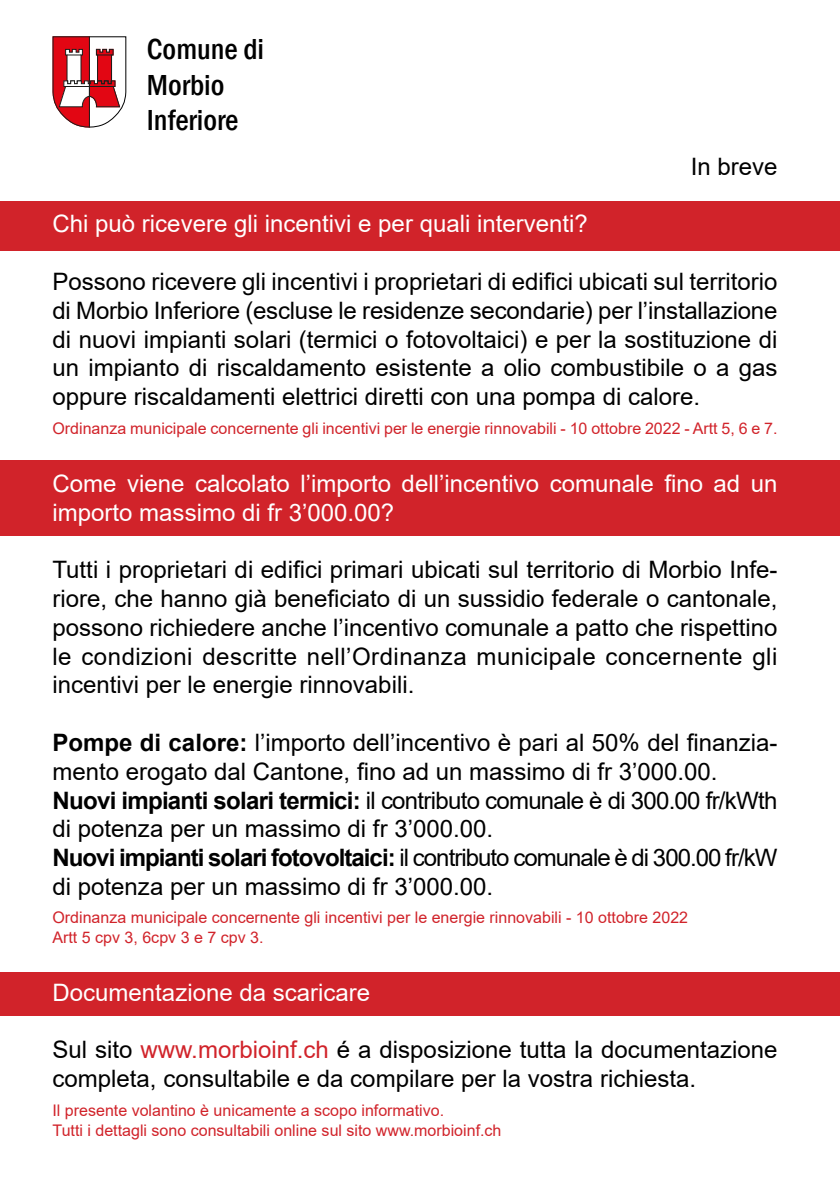
<style>
.page{position:relative;width:840px;height:1191px;background:#fff}
.page>*{position:absolute;margin:0;border:0;box-sizing:border-box;transform-origin:0 0}
.t1{font:500 condensed 29.8px "Franklin Gothic";color:#000}
.t2{font:24px/28.8px "Arial";color:#000}
.t3{font:24px/28.8px "Arial";color:#fff}
.t4{font:24px/28.8px "Arial";letter-spacing:-.03em;color:#000}
.t5{font:16px "Arial";color:#d1232a}
.s1{font-weight:700}
.s2{color:#fff}
.s3{color:#d1232a}
</style>
<div class="page">
<div style="left:0;top:201px;width:839px;height:50px;background:#d1232a"></div>
<div style="left:0;top:461px;width:839px;height:75px;background:#d1232a"></div>
<div style="left:0;top:972px;width:839px;height:43px;background:#d1232a"></div>
<svg style="left:53px;top:37px;width:73px;height:90px"></svg>
<hr style="left:66px;top:86px;width:47px;height:1px;background:#1d1d1b">
<p class="t1" style="left:147px;top:29px;width:119px">Comune di</p>
<p class="t1" style="left:147px;top:65px;width:79px">Morbio</p>
<p class="t1" style="left:147px;top:101px;width:93px">Inferiore</p>
<p class="t2" style="left:690px;top:152px;width:88px">In breve</p>
<p class="t3" style="left:52px;top:209px;width:536px">Chi può ricevere gli incentivi e per quali interventi?</p>
<p class="t2" style="left:52px;top:267px;width:726px;text-align:justify">Possono ricevere gli incentivi i proprietari di edifici ubicati sul territorio di Morbio Inferiore (escluse le residenze secondarie) per l’installazione di nuovi impianti solari (termici o fotovoltaici) e per la sostituzione di un impianto di riscaldamento esistente a olio combustibile o a gas oppure riscaldamenti elettrici diretti con una pompa di calore.</p>
<p class="t5" style="left:52px;top:417px;width:726px">Ordinanza municipale concernente gli incentivi per le energie rinnovabili - 10 ottobre 2022 - Artt 5, 6 e 7.</p>
<p class="t3" style="left:52px;top:469px;width:726px">Come viene calcolato l’importo dell’incentivo comunale fino ad un importo massimo di fr 3’000.00?</p>
<p class="t2" style="left:52px;top:555px;width:726px;text-align:justify">Tutti i proprietari di edifici primari ubicati sul territorio di Morbio Infe&shy;riore, che hanno già beneficiato di un sussidio federale o cantonale, possono richiedere anche l’incentivo comunale a patto che rispettino le condizioni descritte nell’Ordinanza municipale concernente gli incentivi per le energie rinnovabili.</p>
<p class="t2" style="left:52px;top:728px;width:726px"><span class="s1">Pompe di calore:</span> l’importo dell’incentivo è pari al 50% del finanzia&shy;mento erogato dal Cantone, fino ad un massimo di fr 3’000.00.</p>
<p class="t4" style="left:52px;top:785px;width:726px"><span class="s1">Nuovi impianti solari termici:</span> il contributo comunale è di 300.00 fr/kWth di potenza per un massimo di fr 3’000.00.</p>
<p class="t2" style="left:52px;top:843px;width:726px"><span class="s1">Nuovi impianti solari fotovoltaici:</span> il contributo comunale è di 300.00 fr/kW di potenza per un massimo di fr 3’000.00. <span class="s2">Documentazione da</span></p>
<p class="t5" style="left:52px;top:906px;width:636px">Ordinanza municipale concernente gli incentivi per le energie rinnovabili - 10 ottobre 2022</p>
<p class="t5" style="left:52px;top:926px;width:212px">Artt 5 cpv 3, 6cpv 3 e 7 cpv 3.</p>
<p class="t3" style="left:52px;top:977px;width:319px">Documentazione da scaricare</p>
<p class="t2" style="left:52px;top:1035px;width:726px">Sul sito <span class="s3">www.morbioinf.ch</span> é a disposizione tutta la documentazione completa, consultabile e da compilare per la vostra richiesta.</p>
<p class="t5" style="left:52px;top:1099px;width:393px">Il presente volantino è unicamente a scopo informativo.</p>
<p class="t5" style="left:52px;top:1119px;width:450px">Tutti i dettagli sono consultabili online sul sito www.morbioinf.ch</p>
</div>
